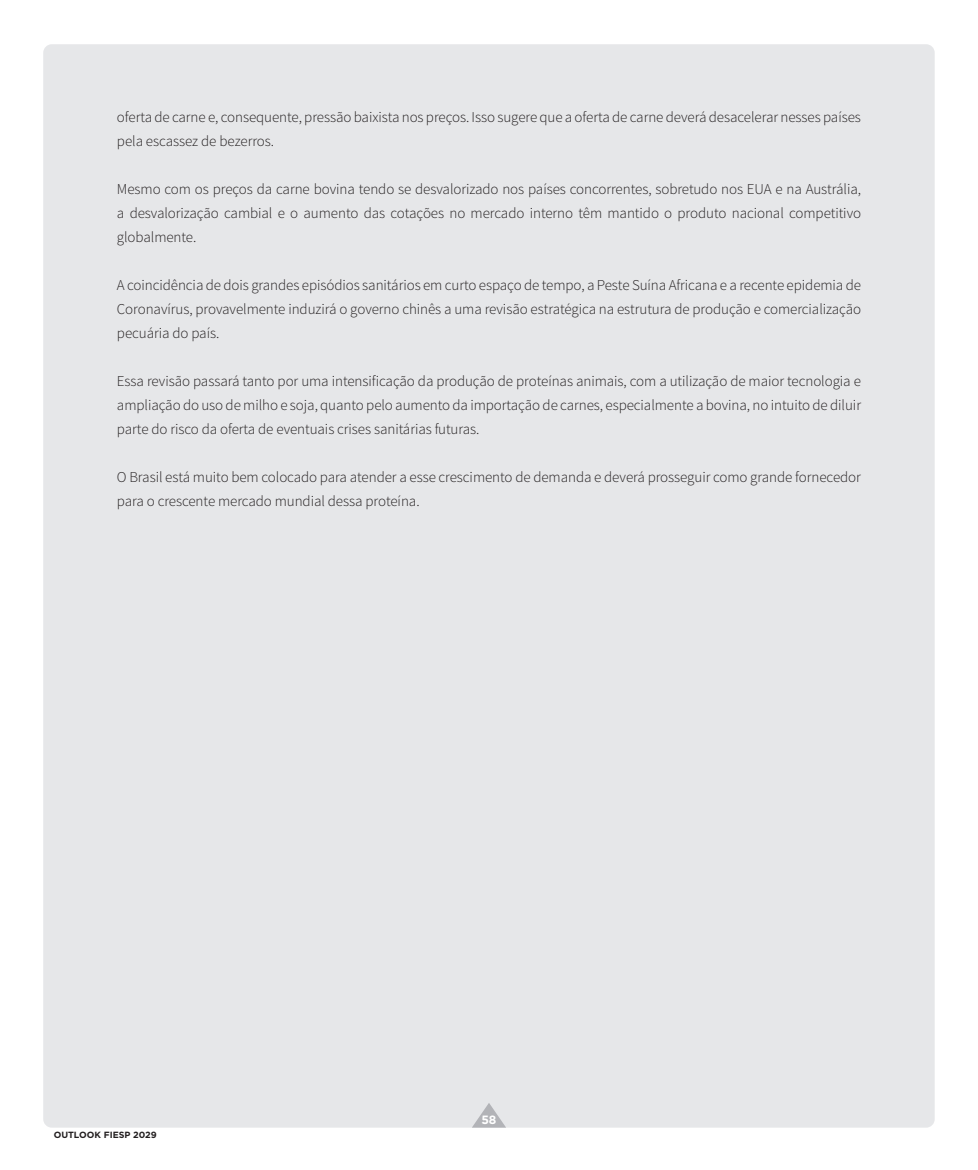
<style>
.page{position:relative;width:978px;height:1170px;background:#fff}
.page>*{position:absolute;margin:0;border:0;box-sizing:border-box;transform-origin:0 0}
.t1{font:300 15px/24px "Source Sans Pro";letter-spacing:-.005em;color:#231f20;text-align:justify}
.t2{font:700 12px "Gotham";color:#fff}
.t3{font:700 9px "Gotham";color:#231f20}
</style>
<div class="page">
<div style="left:43px;top:44px;width:892px;height:1083px;background:#e6e7e9;border-radius:9px"></div>
<svg style="left:472px;top:1103px;width:34px;height:24px"></svg>
<p class="t1" style="left:117px;top:105px;width:746px">oferta de carne e, consequente, pressão baixista nos preços. Isso sugere que a oferta de carne deverá desacelerar nesses países pela escassez de bezerros.</p>
<p class="t1" style="left:117px;top:177px;width:746px">Mesmo com os preços da carne bovina tendo se desvalorizado nos países concorrentes, sobretudo nos EUA e na Austrália, a desvalorização cambial e o aumento das cotações no mercado interno têm mantido o produto nacional competitivo globalmente.</p>
<p class="t1" style="left:117px;top:273px;width:746px">A coincidência de dois grandes episódios sanitários em curto espaço de tempo, a Peste Suína Africana e a recente epidemia de Coronavírus, provavelmente induzirá o governo chinês a uma revisão estratégica na estrutura de produção e comercialização pecuária do país.</p>
<p class="t1" style="left:117px;top:369px;width:746px">Essa revisão passará tanto por uma intensificação da produção de proteínas animais, com a utilização de maior tecnologia e ampliação do uso de milho e soja, quanto pelo aumento da importação de carnes, especialmente a bovina, no intuito de diluir parte do risco da oferta de eventuais crises sanitárias futuras.</p>
<p class="t1" style="left:117px;top:465px;width:746px">O Brasil está muito bem colocado para atender a esse crescimento de demanda e deverá prosseguir como grande fornecedor para o crescente mercado mundial dessa proteína.</p>
<p class="t3" style="left:54px;top:1129px;width:105px">OUTLOOK FIESP 2029</p>
<p class="t2" style="left:481px;top:1112px;width:17px">58</p>
</div>
